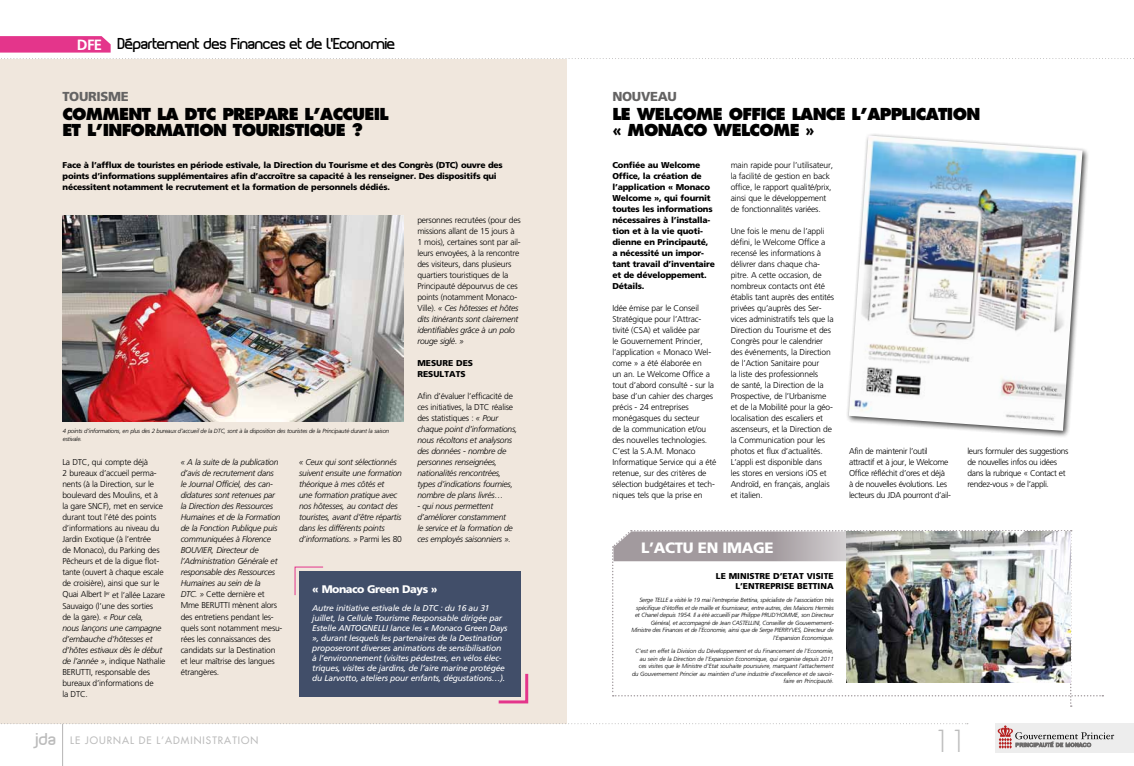
<style>
.page{position:relative;width:1134px;height:766px;background:#fff}
.page>*{position:absolute;margin:0;border:0;box-sizing:border-box;transform-origin:0 0}
.t1{font:300 29.6px "Futura";color:#bcbcbc}
.t2{font:800 16px/16px "Futura";letter-spacing:-.045em;color:#000}
.t3{font:15px "Planet Estyle";letter-spacing:-.035em;color:#000}
.t4{font:900 15px "Frutiger";color:#fff}
.t5{font:900 13px "Frutiger";letter-spacing:-.025em;color:#646363}
.t6{font:900 11px "Frutiger";letter-spacing:-.045em;color:#fff}
.t7{font:10px "Futura";letter-spacing:.1em;color:#bcbcbc}
.t8{font:300 8.5px/11px "Frutiger";letter-spacing:-.02em;color:#000}
.t9{font:italic 300 8.5px/11px "Frutiger";letter-spacing:-.025em;color:#000}
.t10{font:900 8.5px/11px "Frutiger";letter-spacing:-.02em;color:#000}
.t11{font:italic 8.5px/10px "Frutiger";letter-spacing:-.025em;color:#fff}
.t12{font:300 8.5px/11px "Frutiger";letter-spacing:-.04em;color:#000}
.t13{font:900 8.5px/11px "Frutiger";color:#000}
.t14{font:italic 300 6px/7.5px "Frutiger";letter-spacing:-.025em;color:#000;text-align:right}
.s1{font-family:"Frutiger";font-weight:700;font-size:14.9px;color:#fff}
.s2{font-style:italic}
.s3{font-style:normal}
.s4{font-family:"Planet Estyle";font-size:16.2px}
</style>
<div class="page">
<div style="left:0;top:59px;width:567px;height:664px;background:#f0e7dd"></div>
<hr style="left:62px;top:723px;width:1px;height:42px;background:#b5b4b4">
<svg style="left:0;top:723px;width:968px;height:1px"></svg>
<div style="left:995px;top:723px;width:139px;height:30px;background:#ededed"></div>
<svg style="left:998px;top:725px;width:116px;height:23px"></svg>
<svg style="left:0;top:36px;width:1134px;height:23px"></svg>
<img style="left:63px;top:215px;width:340px;height:206px">
<img style="left:612px;top:530px;width:491px;height:176px">
<div style="left:299px;top:571px;width:222px;height:125px;background:#414e69"></div>
<svg style="left:294px;top:566px;width:30px;height:30px"></svg>
<svg style="left:496px;top:673px;width:33px;height:31px"></svg>
<div style="left:846px;top:132px;width:244px;height:306px;background:#000;opacity:.75"></div>
<img style="left:849px;top:135px;width:233px;height:295px">
<h3 class="t3" style="left:77px;top:34px;width:320px"><span class="s1">DFE</span> Département des Finances et de l’Economie</h3>
<h3 class="t5" style="left:62px;top:89px;width:68px">TOURISME</h3>
<h2 class="t2" style="left:62px;top:106px;width:328px">COMMENT LA DTC PREPARE L’ACCUEIL<br>ET L’INFORMATION TOURISTIQUE ?</h2>
<p class="t10" style="left:63px;top:160px;width:442px">Face à l’afflux de touristes en période estivale, la Direction du Tourisme et des Congrès (DTC) ouvre des points d’informations supplémentaires afin d’accroître sa capacité à les renseigner. Des dispositifs qui nécessitent notamment le recrutement et la formation de personnels dédiés.</p>
<p class="t8" style="left:417px;top:215px;width:105px">personnes recrutées (pour des missions allant de 15 jours à<br>1 mois), certaines sont par ail&shy;leurs envoyées, à la rencontre des visiteurs, dans plusieurs quartiers touristiques de la<br>Principauté dépourvus de ces points (notamment Monaco-<br>Ville). <span class="s2">« Ces hôtesses et hôtes dits itinérants sont clairement identifiables grâce à un polo rouge siglé. »</span></p>
<p class="t13" style="left:417px;top:357px;width:57px">MESURE DES<br>RESULTATS</p>
<p class="t9" style="left:417px;top:391px;width:102px"><span class="s3">Afin d’évaluer l’efficacité de ces initiatives, la DTC réalise des statistiques :</span> « Pour chaque point d’informations, nous récoltons et analysons des données - nombre de personnes renseignées, nationalités rencontrées, types d’indications fournies, nombre de plans livrés…</p>
<p class="t9" style="left:417px;top:501px;width:97px">- qui nous permettent d’améliorer constamment le service et la formation de ces employés saisonniers ».</p>
<p class="t14" style="left:63px;top:427px;width:328px;text-align:left">4 points d’informations, en plus des 2 bureaux d’accueil de la DTC, sont à la disposition des touristes de la Principauté durant la saison estivale.</p>
<p class="t8" style="left:62px;top:457px;width:104px">La DTC, qui compte déjà<br>2 bureaux d’accueil perma&shy;nents (à la Direction, sur le boulevard des Moulins, et à la gare SNCF), met en service durant tout l’été des points d’informations au niveau du<br>Jardin Exotique (à l’entrée<br>de Monaco), du Parking des<br>Pêcheurs et de la digue flot&shy;tante (ouvert à chaque escale de croisière), ainsi que sur le<br>Quai Albert I<sup>er</sup> et l’allée Lazare<br>Sauvaigo (l’une des sorties<br>de la gare). <span class="s2">« Pour cela,<br>nous lançons une campagne d’embauche d’hôtesses et d’hôtes estivaux dès le début de l’année »</span>, indique Nathalie<br>BERUTTI, responsable des bureaux d’informations de<br>la DTC.</p>
<p class="t9" style="left:181px;top:457px;width:103px">« A la suite de la publication d’avis de recrutement dans<br>le Journal Officiel, des can&shy;didatures sont retenues par la Direction des Ressources<br>Humaines et de la Formation de la Fonction Publique puis communiquées à Florence<br>BOUVIER, Directeur de l’Administration Générale et responsable des Ressources<br>Humaines au sein de la<br>DTC. » <span class="s3">Cette dernière et<br>Mme BERUTTI mènent alors des entretiens pendant les&shy;quels sont notamment mesu&shy;rées les connaissances des candidats sur la Destination et leur maîtrise des langues étrangères.</span></p>
<p class="t9" style="left:299px;top:457px;width:104px">« Ceux qui sont sélectionnés suivent ensuite une formation théorique à mes côtés et<br>une formation pratique avec nos hôtesses, au contact des touristes, avant d’être répartis dans les différents points d’informations. » <span class="s3">Parmi les 80</span></p>
<p class="t6" style="left:312px;top:582px;width:127px">« Monaco Green Days »</p>
<p class="t11" style="left:312px;top:603px;width:197px">Autre initiative estivale de la DTC : du 16 au 31 juillet, la Cellule Tourisme Responsable dirigée par Estelle ANTOGNELLI lance les « Monaco Green Days », durant lesquels les partenaires de la Destination proposeront diverses animations de sensibilisation à l’environnement (visites pédestres, en vélos élec&shy;triques, visites de jardins, de l’aire marine protégée du Larvotto, ateliers pour enfants, dégustations…).</p>
<h3 class="t5" style="left:612px;top:89px;width:66px">NOUVEAU</h3>
<h2 class="t2" style="left:612px;top:106px;width:369px">LE WELCOME OFFICE LANCE L’APPLICATION « MONACO WELCOME »</h2>
<p class="t10" style="left:612px;top:160px;width:104px">Confiée au Welcome<br>Office, la création de l’application « Monaco<br>Welcome », qui fournit toutes les informations nécessaires à l’installa&shy;tion et à la vie quoti&shy;dienne en Principauté, a nécessité un impor&shy;tant travail d’inventaire et de développement.<br>Détails.</p>
<p class="t8" style="left:612px;top:303px;width:106px">Idée émise par le Conseil<br>Stratégique pour l’Attrac&shy;tivité (CSA) et validée par<br>le Gouvernement Princier, l’application « Monaco Wel&shy;come » a été élaborée en<br>un an. Le Welcome Office a tout d’abord consulté - sur la base d’un cahier des charges précis - 24 entreprises monégasques du secteur<br>de la communication et/ou des nouvelles technologies.<br>C’est la S.A.M. Monaco<br>Informatique Service qui a été retenue, sur des critères de sélection budgétaires et tech&shy;niques tels que la prise en</p>
<p class="t8" style="left:731px;top:160px;width:104px">main rapide pour l’utilisateur, la facilité de gestion en back office, le rapport qualité/prix, ainsi que le développement de fonctionnalités variées.</p>
<p class="t8" style="left:731px;top:226px;width:105px">Une fois le menu de l’appli défini, le Welcome Office a recensé les informations à délivrer dans chaque cha&shy;pitre. A cette occasion, de nombreux contacts ont été établis tant auprès des entités privées qu’auprès des Ser&shy;vices administratifs tels que la<br>Direction du Tourisme et des<br>Congrès pour le calendrier des événements, la Direction de l’Action Sanitaire pour<br>la liste des professionnels<br>de santé, la Direction de la<br>Prospective, de l’Urbanisme et de la Mobilité pour la géo&shy;localisation des escaliers et ascenseurs, et la Direction de la Communication pour les photos et flux d’actualités.<br>L’appli est disponible dans<br>les stores en versions iOS et<br>Androïd, en français, anglais et italien.</p>
<p class="t12" style="left:849px;top:446px;width:104px">Afin de maintenir l’outil attractif et à jour, le Welcome<br>Office réfléchit d’ores et déjà à de nouvelles évolutions. Les lecteurs du JDA pourront d’ail-</p>
<p class="t12" style="left:967px;top:446px;width:103px">leurs formuler des suggestions de nouvelles infos ou idées dans la rubrique « Contact et rendez-vous » de l’appli.</p>
<h3 class="t4" style="left:641px;top:538px;width:24px">l’actu</h3>
<h3 class="t4" style="left:698px;top:538px;width:36px">en image</h3>
<p class="t13" style="left:716px;top:571px;width:119px;line-height:10px;text-align:right">LE MINISTRE D’ETAT VISITE<br>L’ENTREPRISE BETTINA</p>
<p class="t14" style="left:631px;top:596px;width:204px">Serge TELLE a visité le 19 mai l’entreprise Bettina, spécialiste de l’association très spécifique d’étoffes et de maille et fournisseur, entre autres, des Maisons Hermès et Chanel depuis 1954. Il a été accueilli par Philippe PRUD’HOMME, son Directeur Général, et accompagné de Jean CASTELLINI, Conseiller de Gouvernement-Ministre des Finances et de l’Economie, ainsi que de Serge PIERRYVES, Directeur de l’Expansion Economique.</p>
<p class="t14" style="left:632px;top:647px;width:203px">C’est en effet la Division du Développement et du Financement de l’Economie, au sein de la Direction de l’Expansion Economique, qui organise depuis 2011 ces visites que le Ministre d’Etat souhaite poursuivre, marquant l’attachement du Gouvernement Princier au maintien d’une industrie d’excellence et de savoir&shy;faire en Principauté.</p>
<p class="t7" style="left:34px;top:733px;width:226px"><span class="s4">jda</span> LE JOURNAL DE L’ADMINISTRATION</p>
<h1 class="t1" style="left:933px;top:722px;width:36px">11</h1>
</div>
